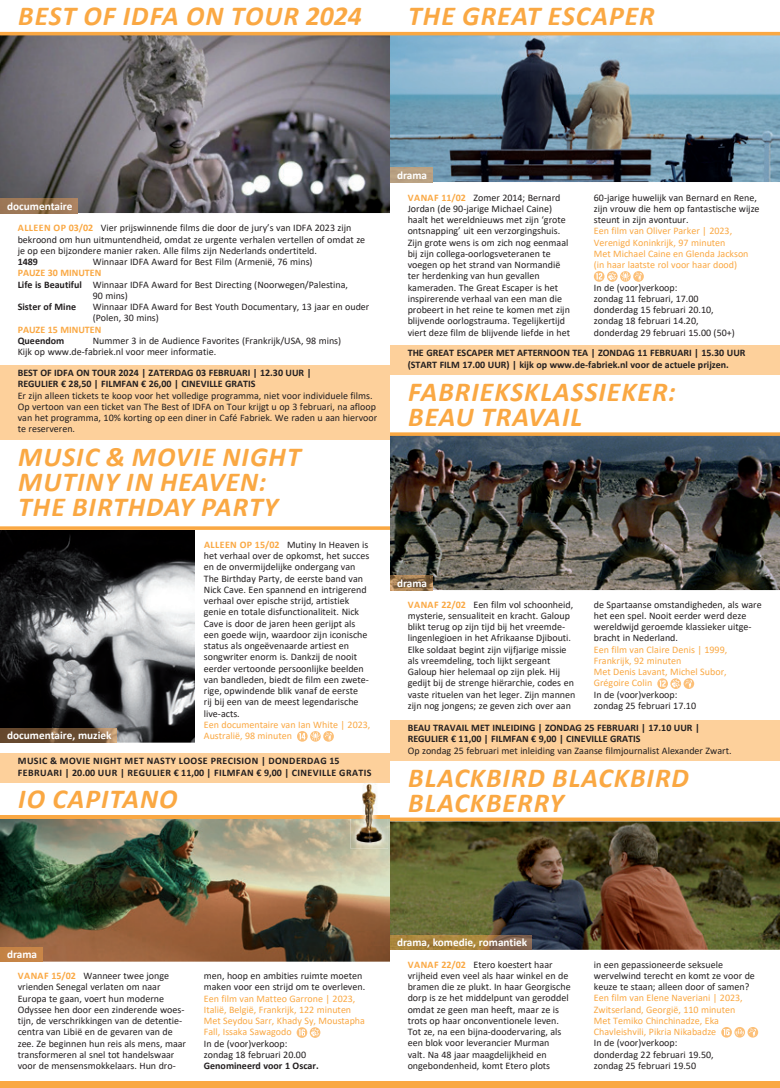
<style>
.page{position:relative;width:780px;height:1088px;background:#fff}
.page>*{position:absolute;margin:0;border:0;box-sizing:border-box;transform-origin:0 0}
.t1{font:italic 700 27.5px/25px "Calibri";letter-spacing:.04em;color:#faa843}
.t2{font:700 11.25px "Calibri";color:#fff}
.t3{font:10px/11.2px "Calibri";color:#231f20}
.t4{font:10px/11.2px "Calibri";color:#faa843}
.t5{font:700 10px/11.2px "Calibri";color:#231f20}
.t6{font:700 10px/11.2px "Calibri";letter-spacing:.04em;color:#231f20}
.t7{font:700 10px "Calibri";color:#faa843}
.s1{font-weight:700;color:#faa843}
.s2{font-weight:700}
</style>
<div class="page">
<svg style="left:296px;top:1027px;width:24px;height:11px"></svg>
<svg style="left:297px;top:731px;width:37px;height:11px"></svg>
<img style="left:0;top:819px;width:390px;height:142px">
<svg style="left:594px;top:271px;width:49px;height:11px"></svg>
<img style="left:390px;top:35px;width:390px;height:147px">
<img style="left:390px;top:168px;width:42px;height:14px">
<svg style="left:721px;top:1027px;width:37px;height:10px"></svg>
<svg style="left:657px;top:678px;width:37px;height:11px"></svg>
<img style="left:390px;top:821px;width:390px;height:129px">
<img style="left:390px;top:436px;width:390px;height:154px">
<svg style="left:390px;top:817px;width:390px;height:4px;background:#fab35b"></svg>
<svg style="left:390px;top:432px;width:390px;height:4px;background:#f5ad54"></svg>
<img style="left:390px;top:935px;width:141px;height:14px">
<img style="left:390px;top:576px;width:42px;height:14px">
<div style="left:0;top:1081px;width:780px;height:7px;background:#faa843"></div>
<img style="left:0;top:530px;width:195px;height:213px">
<img style="left:0;top:35px;width:390px;height:178px">
<img style="left:0;top:728px;width:117px;height:15px">
<img style="left:0;top:199px;width:78px;height:14px">
<img style="left:0;top:947px;width:43px;height:14px">
<hr style="left:0;top:815px;width:390px;height:4px;background:#faa843">
<svg style="left:0;top:526px;width:390px;height:4px;background:#fab158"></svg>
<hr style="left:0;top:32px;width:390px;height:3px;background:#faa843">
<div style="left:390px;top:720px;width:390px;height:40px;background:#fdd09b"></div>
<div style="left:390px;top:345px;width:390px;height:30px;background:#fdd09b"></div>
<div style="left:0;top:365px;width:390px;height:74px;background:#fdd09b"></div>
<div style="left:0;top:753px;width:390px;height:29px;background:#fdd09b"></div>
<hr style="left:390px;top:32px;width:390px;height:3px;background:#faa843">
<img style="left:350px;top:781px;width:38px;height:68px">
<img style="left:355px;top:783px;width:28px;height:61px">
<h1 class="t1" style="left:18px;top:2px;width:345px">BEST OF IDFA ON TOUR 2024</h1>
<h1 class="t1" style="left:408px;top:2px;width:248px">THE GREAT ESCAPER</h1>
<p class="t2" style="left:7px;top:198px;width:67px">documentaire</p>
<p class="t3" style="left:18px;top:222px;width:349px"><span class="s1">ALLEEN OP 03/02</span> Vier prijswinnende films die door de jury’s van IDFA 2023 zijn bekroond om hun uitmuntendheid, omdat ze urgente verhalen vertellen of omdat ze je op een bijzondere manier raken. Alle films zijn Nederlands ondertiteld.</p>
<p class="t5" style="left:18px;top:256px;width:22px">1489</p>
<p class="t3" style="left:93px;top:256px;width:221px">Winnaar IDFA Award for Best Film (Armenië, 76 mins)</p>
<p class="t7" style="left:18px;top:266px;width:85px">PAUZE 30 MINUTEN</p>
<p class="t3" style="left:18px;top:278px;width:332px"><span class="s2">Life is Beautiful</span> Winnaar IDFA Award for Best Directing (Noorwegen/Palestina,</p>
<p class="t3" style="left:93px;top:290px;width:37px">90 mins)</p>
<p class="t5" style="left:18px;top:301px;width:60px">Sister of Mine</p>
<p class="t3" style="left:93px;top:301px;width:278px">Winnaar IDFA Award for Best Youth Documentary, 13 jaar en ouder (Polen, 30 mins)</p>
<p class="t7" style="left:18px;top:322px;width:85px">PAUZE 15 MINUTEN</p>
<p class="t5" style="left:18px;top:335px;width:48px">Queendom</p>
<p class="t3" style="left:18px;top:335px;width:325px;text-indent:75px">Nummer 3 in de Audience Favorites (Frankrijk/USA, 98 mins)<br>Kijk op www.de-fabriek.nl voor meer informatie.</p>
<p class="t5" style="left:18px;top:367px;width:295px">BEST OF IDFA ON TOUR 2024 | ZATERDAG 03 FEBRUARI | 12.30 UUR |<br>REGULIER € 28,50 | FILMFAN € 26,00 | CINEVILLE GRATIS</p>
<p class="t3" style="left:18px;top:389px;width:361px">Er zijn alleen tickets te koop voor het volledige programma, niet voor individuele films.<br>Op vertoon van een ticket van The Best of IDFA on Tour krijgt u op 3 februari, na afloop van het programma, 10% korting op een diner in Café Fabriek. We raden u aan hiervoor te reserveren.</p>
<h1 class="t1" style="left:18px;top:443px;width:284px">MUSIC &amp; MOVIE NIGHT<br>MUTINY IN HEAVEN:<br>THE BIRTHDAY PARTY</h1>
<p class="t2" style="left:7px;top:727px;width:106px">documentaire, muziek</p>
<p class="t3" style="left:204px;top:539px;width:167px"><span class="s1">ALLEEN OP 15/02</span> Mutiny In Heaven is het verhaal over de opkomst, het succes en de onvermijdelijke ondergang van The Birthday Party, de eerste band van Nick Cave. Een spannend en intrigerend verhaal over epische strijd, artistiek genie en totale disfunctionaliteit. Nick Cave is door de jaren heen gerijpt als een goede wijn, waardoor zijn iconische status als ongeëvenaarde artiest en songwriter enorm is. Dankzij de nooit eerder vertoonde persoonlijke beelden van bandleden, biedt de film een zwete&shy;rige, opwindende blik vanaf de eerste<br>rij bij een van de meest legendarische live-acts.</p>
<p class="t4" style="left:204px;top:719px;width:168px">Een documentaire van Ian White | 2023,<br>Australië, 98 minuten</p>
<p class="t6" style="left:18px;top:755px;width:355px">MUSIC &amp; MOVIE NIGHT MET NASTY LOOSE PRECISION | DONDERDAG 15<br>FEBRUARI | 20.00 UUR | REGULIER € 11,00 | FILMFAN € 9,00 | CINEVILLE GRATIS</p>
<h1 class="t1" style="left:18px;top:786px;width:161px">IO CAPITANO</h1>
<p class="t2" style="left:397px;top:167px;width:32px">drama</p>
<p class="t3" style="left:407px;top:191px;width:164px"><span class="s1">VANAF 11/02</span> Zomer 2014; Bernard Jordan (de 90-jarige Michael Caine) haalt het wereldnieuws met zijn ‘grote ontsnapping’ uit een verzorgingshuis.<br>Zijn grote wens is om zich nog eenmaal bij zijn collega-oorlogsveteranen te voegen op het strand van Normandië ter herdenking van hun gevallen kameraden. The Great Escaper is het inspirerende verhaal van een man die probeert in het reine te komen met zijn blijvende oorlogstrauma. Tegelijkertijd viert deze film de blijvende liefde in het</p>
<p class="t3" style="left:593px;top:191px;width:167px">60-jarige huwelijk van Bernard en Rene, zijn vrouw die hem op fantastische wijze steunt in zijn avontuur.</p>
<p class="t4" style="left:593px;top:225px;width:156px">Een film van Oliver Parker | 2023, Verenigd Koninkrijk, 97 minuten<br>Met Michael Caine en Glenda Jackson (in haar laatste rol voor haar dood)</p>
<p class="t3" style="left:594px;top:281px;width:142px">In de (voor)verkoop:<br>zondag 11 februari, 17.00 donderdag 15 februari 20.10, zondag 18 februari 14.20, donderdag 29 februari 15.00 (50+)</p>
<p class="t5" style="left:407px;top:347px;width:339px">THE GREAT ESCAPER MET AFTERNOON TEA | ZONDAG 11 FEBRUARI | 15.30 UUR (START FILM 17.00 UUR) | kijk op www.de-fabriek.nl voor de actuele prijzen.</p>
<h1 class="t1" style="left:408px;top:378px;width:269px">FABRIEKSKLASSIEKER:<br>BEAU TRAVAIL</h1>
<p class="t2" style="left:397px;top:575px;width:32px">drama</p>
<p class="t3" style="left:407px;top:598px;width:169px"><span class="s1">VANAF 22/02</span> Een film vol schoonheid, mysterie, sensualiteit en kracht. Galoup blikt terug op zijn tijd bij het vreemde&shy;lingenlegioen in het Afrikaanse Djibouti.<br>Elke soldaat begint zijn vijfjarige missie als vreemdeling, toch lijkt sergeant Galoup hier helemaal op zijn plek. Hij gedijt bij de strenge hiërarchie, codes en vaste rituelen van het leger. Zijn mannen zijn nog jongens; ze geven zich over aan</p>
<p class="t3" style="left:593px;top:598px;width:169px">de Spartaanse omstandigheden, als ware het een spel. Nooit eerder werd deze wereldwijd geroemde klassieker uitge&shy;bracht in Nederland.</p>
<p class="t4" style="left:593px;top:643px;width:135px">Een film van Claire Denis | 1999,<br>Frankrijk, 92 minuten<br>Met Denis Lavant, Michel Subor,<br>Grégoire Colin</p>
<p class="t3" style="left:594px;top:688px;width:104px">In de (voor)verkoop: zondag 25 februari 17.10</p>
<p class="t5" style="left:407px;top:722px;width:293px">BEAU TRAVAIL MET INLEIDING | ZONDAG 25 FEBRUARI | 17.10 UUR |<br>REGULIER € 11,00 | FILMFAN € 9,00 | CINEVILLE GRATIS</p>
<p class="t3" style="left:407px;top:744px;width:325px">Op zondag 25 februari met inleiding van Zaanse filmjournalist Alexander Zwart.</p>
<h1 class="t1" style="left:408px;top:764px;width:282px">BLACKBIRD BLACKBIRD<br>BLACKBERRY</h1>
<p class="t2" style="left:7px;top:946px;width:32px">drama</p>
<p class="t3" style="left:18px;top:970px;width:170px"><span class="s1">VANAF 15/02</span> Wanneer twee jonge vrienden Senegal verlaten om naar Europa te gaan, voert hun moderne Odyssee hen door een zinderende woes&shy;tijn, de verschrikkingen van de detentie&shy;centra van Libië en de gevaren van de zee. Ze beginnen hun reis als mens, maar transformeren al snel tot handelswaar voor de mensensmokkelaars. Hun dro-</p>
<p class="t3" style="left:204px;top:970px;width:163px">men, hoop en ambities ruimte moeten maken voor een strijd om te overleven.</p>
<p class="t4" style="left:204px;top:992px;width:163px">Een film van Matteo Garrone | 2023, Italië, België, Frankrijk, 122 minuten Met Seydou Sarr, Khady Sy, Moustapha Fall, Issaka Sawagodo</p>
<p class="t3" style="left:204px;top:1037px;width:104px">In de (voor)verkoop: zondag 18 februari 20.00</p>
<p class="t5" style="left:204px;top:1060px;width:116px">Genomineerd voor 1 Oscar.</p>
<p class="t2" style="left:397px;top:934px;width:132px">drama, komedie, romantiek</p>
<p class="t3" style="left:407px;top:958px;width:164px"><span class="s1">VANAF 22/02</span> Etero koestert haar vrijheid even veel als haar winkel en de bramen die ze plukt. In haar Georgische dorp is ze het middelpunt van geroddel omdat ze geen man heeft, maar ze is trots op haar onconventionele leven.<br>Tot ze, na een bijna-doodervaring, als een blok voor leverancier Murman<br>valt. Na 48 jaar maagdelijkheid en ongebondenheid, komt Etero plots</p>
<p class="t3" style="left:593px;top:958px;width:162px">in een gepassioneerde seksuele wervelwind terecht en komt ze voor de keuze te staan; alleen door of samen?</p>
<p class="t4" style="left:593px;top:992px;width:150px">Een film van Elene Naveriani | 2023, Zwitserland, Georgië, 110 minuten Met Temiko Chinchinadze, Eka Chavleishvili, Pikria Nikabadze</p>
<p class="t3" style="left:594px;top:1037px;width:121px">In de (voor)verkoop: donderdag 22 februari 19.50, zondag 25 februari 19.50</p>
</div>
